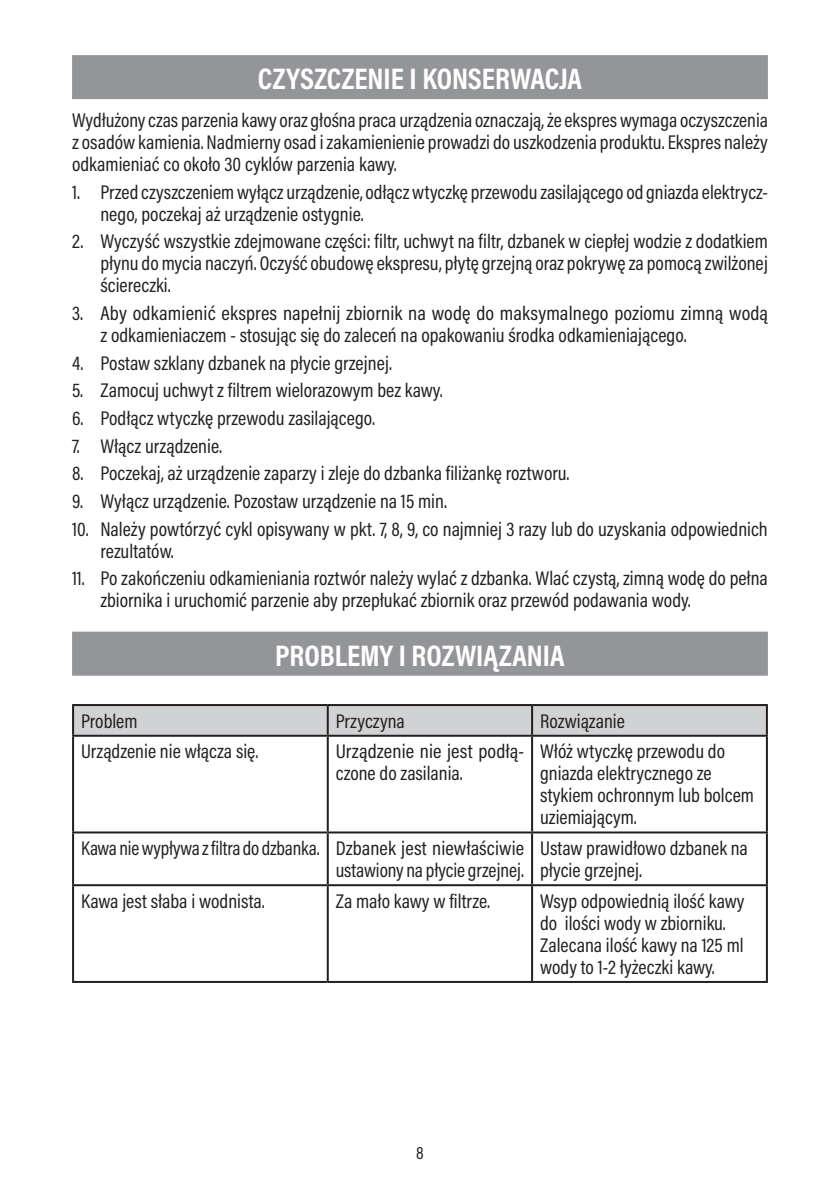
<style>
.page{position:relative;width:840px;height:1191px;background:#fff}
.page>*{position:absolute;margin:0;border:0;box-sizing:border-box;transform-origin:0 0}
.naglowek{font:700 30px "Acumin Pro Cond";color:#fff}
.txt02_mały{font:20px/22px "Acumin Pro Cond";color:#231f20}
.t1{font:18px "Acumin Pro Cond";color:#231f20}
</style>
<div class="page">
<div style="left:72px;top:55px;width:695px;height:44px;background:#939598"></div>
<div style="left:74px;top:706px;width:691px;height:28px;background:#d1d2d4"></div>
<hr style="left:72px;top:704px;width:255px;height:2px;background:#231f20">
<hr style="left:72px;top:706px;width:2px;height:28px;background:#231f20">
<hr style="left:327px;top:704px;width:204px;height:2px;background:#231f20">
<hr style="left:326px;top:706px;width:2px;height:28px;background:#231f20">
<hr style="left:531px;top:704px;width:236px;height:2px;background:#231f20">
<hr style="left:530px;top:706px;width:2px;height:28px;background:#231f20">
<hr style="left:765px;top:706px;width:2px;height:28px;background:#231f20">
<hr style="left:72px;top:734px;width:255px;height:2px;background:#231f20">
<hr style="left:72px;top:736px;width:2px;height:95px;background:#231f20">
<hr style="left:327px;top:734px;width:204px;height:2px;background:#231f20">
<hr style="left:326px;top:736px;width:2px;height:95px;background:#231f20">
<hr style="left:531px;top:734px;width:236px;height:2px;background:#231f20">
<hr style="left:530px;top:736px;width:2px;height:95px;background:#231f20">
<hr style="left:765px;top:736px;width:2px;height:95px;background:#231f20">
<hr style="left:72px;top:831px;width:255px;height:2px;background:#231f20">
<hr style="left:72px;top:833px;width:2px;height:51px;background:#231f20">
<hr style="left:327px;top:831px;width:204px;height:2px;background:#231f20">
<hr style="left:326px;top:833px;width:2px;height:51px;background:#231f20">
<hr style="left:531px;top:831px;width:236px;height:2px;background:#231f20">
<hr style="left:530px;top:833px;width:2px;height:51px;background:#231f20">
<hr style="left:765px;top:833px;width:2px;height:51px;background:#231f20">
<hr style="left:72px;top:884px;width:255px;height:2px;background:#231f20">
<hr style="left:72px;top:886px;width:2px;height:95px;background:#231f20">
<hr style="left:327px;top:884px;width:204px;height:2px;background:#231f20">
<hr style="left:326px;top:886px;width:2px;height:95px;background:#231f20">
<hr style="left:531px;top:884px;width:236px;height:2px;background:#231f20">
<hr style="left:530px;top:886px;width:2px;height:95px;background:#231f20">
<hr style="left:765px;top:886px;width:2px;height:95px;background:#231f20">
<hr style="left:72px;top:981px;width:255px;height:2px;background:#231f20">
<hr style="left:327px;top:981px;width:204px;height:2px;background:#231f20">
<hr style="left:531px;top:981px;width:236px;height:2px;background:#231f20">
<div style="left:72px;top:631px;width:695px;height:44px;background:#939598"></div>
<p class="naglowek" style="left:258px;top:59px;width:325px">CZYSZCZENIE I KONSERWACJA</p>
<p class="txt02_mały" style="left:72px;top:108px;width:697px;text-align:justify">Wydłużony czas parzenia kawy oraz głośna praca urządzenia oznaczają, że ekspres wymaga oczyszczenia z osadów kamienia. Nadmierny osad i zakamienienie prowadzi do uszkodzenia produktu. Ekspres należy odkamieniać co około 30 cyklów parzenia kawy.</p>
<p class="txt02_mały" style="left:100px;top:180px;width:668px;text-indent:-28px">1. Przed czyszczeniem wyłącz urządzenie, odłącz wtyczkę przewodu zasilającego od gniazda elektrycz&shy;nego, poczekaj aż urządzenie ostygnie.</p>
<p class="txt02_mały" style="left:100px;top:230px;width:668px;text-align:justify;text-indent:-28px">2. Wyczyść wszystkie zdejmowane części: filtr, uchwyt na filtr, dzbanek w ciepłej wodzie z dodatkiem płynu do mycia naczyń. Oczyść obudowę ekspresu, płytę grzejną oraz pokrywę za pomocą zwilżonej ściereczki.</p>
<p class="txt02_mały" style="left:100px;top:301px;width:669px;text-indent:-28px">3. Aby odkamienić ekspres napełnij zbiornik na wodę do maksymalnego poziomu zimną wodą z odkamieniaczem - stosując się do zaleceń na opakowaniu środka odkamieniającego.</p>
<p class="txt02_mały" style="left:72px;top:351px;width:321px">4. Postaw szklany dzbanek na płycie grzejnej.</p>
<p class="txt02_mały" style="left:72px;top:379px;width:372px">5. Zamocuj uchwyt z filtrem wielorazowym bez kawy.</p>
<p class="txt02_mały" style="left:72px;top:406px;width:304px">6. Podłącz wtyczkę przewodu zasilającego.</p>
<p class="txt02_mały" style="left:72px;top:434px;width:152px">7. Włącz urządzenie.</p>
<p class="txt02_mały" style="left:72px;top:462px;width:498px">8. Poczekaj, aż urządzenie zaparzy i zleje do dzbanka filiżankę roztworu.</p>
<p class="txt02_mały" style="left:72px;top:490px;width:376px">9. Wyłącz urządzenie. Pozostaw urządzenie na 15 min.</p>
<p class="txt02_mały" style="left:100px;top:517px;width:668px;text-indent:-28px">10. Należy powtórzyć cykl opisywany w pkt. 7, 8, 9, co najmniej 3 razy lub do uzyskania odpowiednich rezultatów.</p>
<p class="txt02_mały" style="left:100px;top:567px;width:668px;text-indent:-28px">11. Po zakończeniu odkamieniania roztwór należy wylać z dzbanka. Wlać czystą, zimną wodę do pełna zbiornika i uruchomić parzenie aby przepłukać zbiornik oraz przewód podawania wody.</p>
<p class="naglowek" style="left:275px;top:636px;width:291px">PROBLEMY I ROZWIĄZANIA</p>
<p class="txt02_mały" style="left:81px;top:709px;width:58px">Problem</p>
<p class="txt02_mały" style="left:335px;top:709px;width:70px">Przyczyna</p>
<p class="txt02_mały" style="left:539px;top:709px;width:86px">Rozwiązanie</p>
<p class="txt02_mały" style="left:81px;top:740px;width:179px">Urządzenie nie włącza się.</p>
<p class="txt02_mały" style="left:335px;top:740px;width:190px">Urządzenie nie jest podłą&shy;czone do zasilania.</p>
<p class="txt02_mały" style="left:539px;top:740px;width:215px">Włóż wtyczkę przewodu do gniazda elektrycznego ze stykiem ochronnym lub bolcem uziemiającym.</p>
<p class="txt02_mały" style="left:81px;top:837px;width:240px">Kawa nie wypływa z filtra do dzbanka.</p>
<p class="txt02_mały" style="left:335px;top:837px;width:190px">Dzbanek jest niewłaściwie ustawiony na płycie grzejnej.</p>
<p class="txt02_mały" style="left:539px;top:837px;width:209px">Ustaw prawidłowo dzbanek na płycie grzejnej.</p>
<p class="txt02_mały" style="left:81px;top:889px;width:185px">Kawa jest słaba i wodnista.</p>
<p class="txt02_mały" style="left:335px;top:889px;width:156px">Za mało kawy w filtrze.</p>
<p class="txt02_mały" style="left:539px;top:889px;width:206px">Wsyp odpowiednią ilość kawy do ilości wody w zbiorniku.<br>Zalecana ilość kawy na 125 ml wody to 1-2 łyżeczki kawy.</p>
<p class="t1" style="left:416px;top:1141px;width:9px">8</p>
</div>
